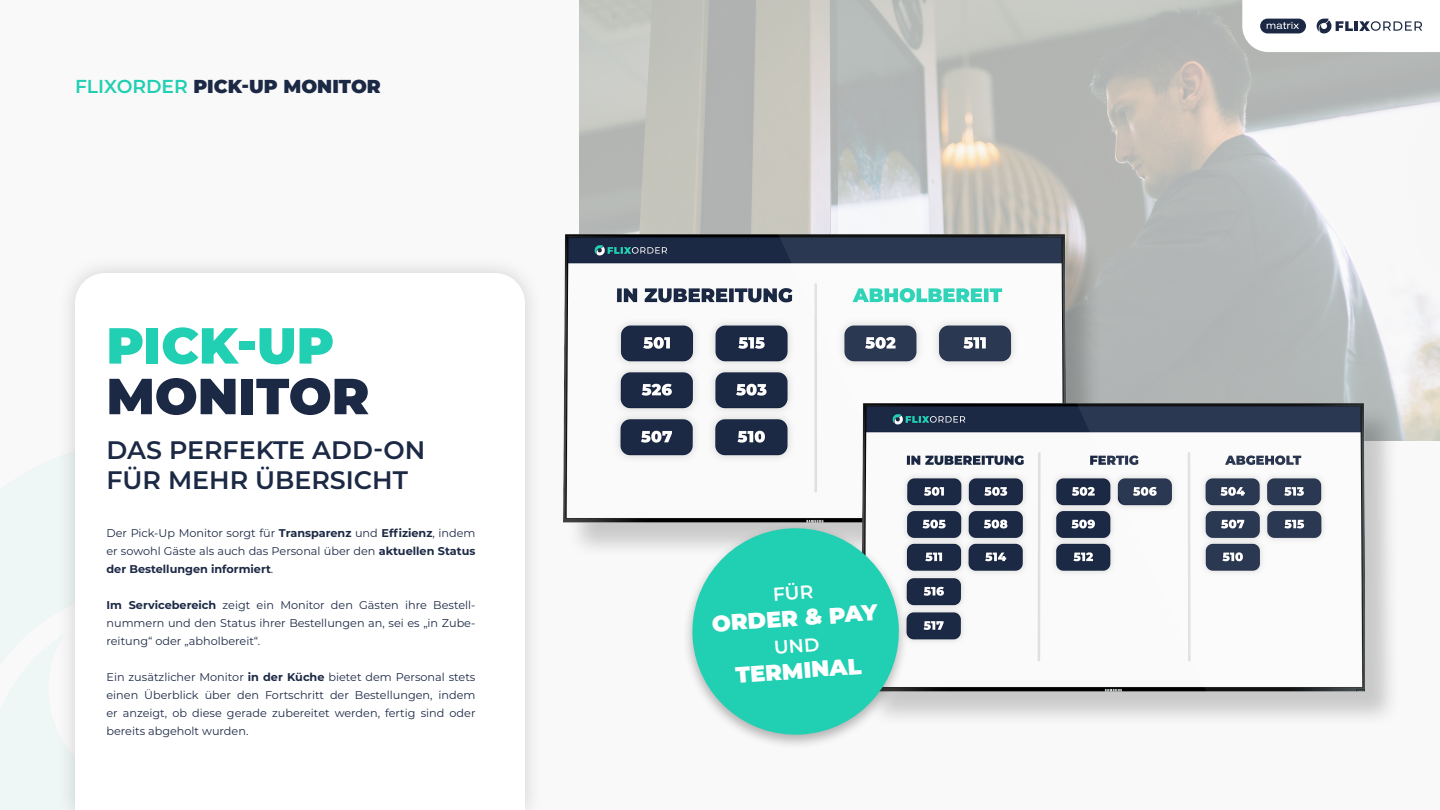
<style>
.page{position:relative;width:1440px;height:810px;background:#f9f9f9}
.page>*{position:absolute;margin:0;border:0;box-sizing:border-box;transform-origin:0 0}
.t1{font:900 50.62px "Montserrat";color:#21cfb3}
.t2{font:900 50.62px "Montserrat";color:#1c2945}
.t3{font:600 25.35px/30.4px "Montserrat";color:#1c2945}
.t4{font:900 22.5px "Montserrat";color:#fff}
.t5{font:900 18.75px "Montserrat";color:#1c2945}
.Aufzählungen{font:11.25px/18px "Montserrat";color:#1c2945;text-align:justify}
.s1{font-weight:600;color:#21cfb3}
.s2{font-weight:700}
</style>
<div class="page">
<svg style="left:0;top:459px;width:55px;height:351px;fill:#eef7f5"></svg>
<div style="left:55px;top:253px;width:489px;height:557px;background:#000;opacity:.17"></div>
<svg style="left:75px;top:273px;width:450px;height:537px"></svg>
<img style="left:579px;top:0;width:861px;height:441px">
<div style="left:566px;top:237px;width:537px;height:322px;background:#000;opacity:.2"></div>
<img style="left:563px;top:234px;width:503px;height:289px">
<div style="left:865px;top:406px;width:537px;height:322px;background:#000;opacity:.2"></div>
<img style="left:862px;top:403px;width:503px;height:289px">
<div style="left:682px;top:522px;width:227px;height:228px;background:#000;opacity:.3"></div>
<svg style="left:1242px;top:0;width:198px;height:52px"></svg>
<svg style="left:689px;top:525px;width:214px;height:213px"></svg>
<p class="t5" style="left:75px;top:72px;width:307px"><span class="s1">FLIXORDER</span> PICK-UP MONITOR</p>
<p class="t1" style="left:106px;top:308px;width:229px">PICK-UP</p>
<p class="t2" style="left:106px;top:358px;width:264px">MONITOR</p>
<p class="t3" style="left:106px;top:434px;width:320px">DAS PERFEKTE ADD-ON<br>FÜR MEHR ÜBERSICHT</p>
<p class="Aufzählungen" style="left:106px;top:524px;width:371px">Der Pick-Up Monitor sorgt für <span class="s2">Transparenz</span> und <span class="s2">Effizienz</span>, indem er sowohl Gäste als auch das Personal über den <span class="s2">aktuellen Status der Bestellungen informiert</span>.</p>
<p class="Aufzählungen" style="left:106px;top:596px;width:371px"><span class="s2">Im Servicebereich</span> zeigt ein Monitor den Gästen ihre Bestell&shy;nummern und den Status ihrer Bestellungen an, sei es „in Zube&shy;reitung“ oder „abholbereit“.</p>
<p class="Aufzählungen" style="left:106px;top:668px;width:371px">Ein zusätzlicher Monitor <span class="s2">in der Küche</span> bietet dem Personal stets einen Überblick über den Fortschritt der Bestellungen, indem er anzeigt, ob diese gerade zubereitet werden, fertig sind oder bereits abgeholt wurden.</p>
<p class="t4" style="left:711px;top:607px;width:168px;rotate:-4deg">ORDER &amp; PAY</p>
<p class="t4" style="left:734px;top:658px;width:128px;rotate:-4deg">TERMINAL</p>
</div>
